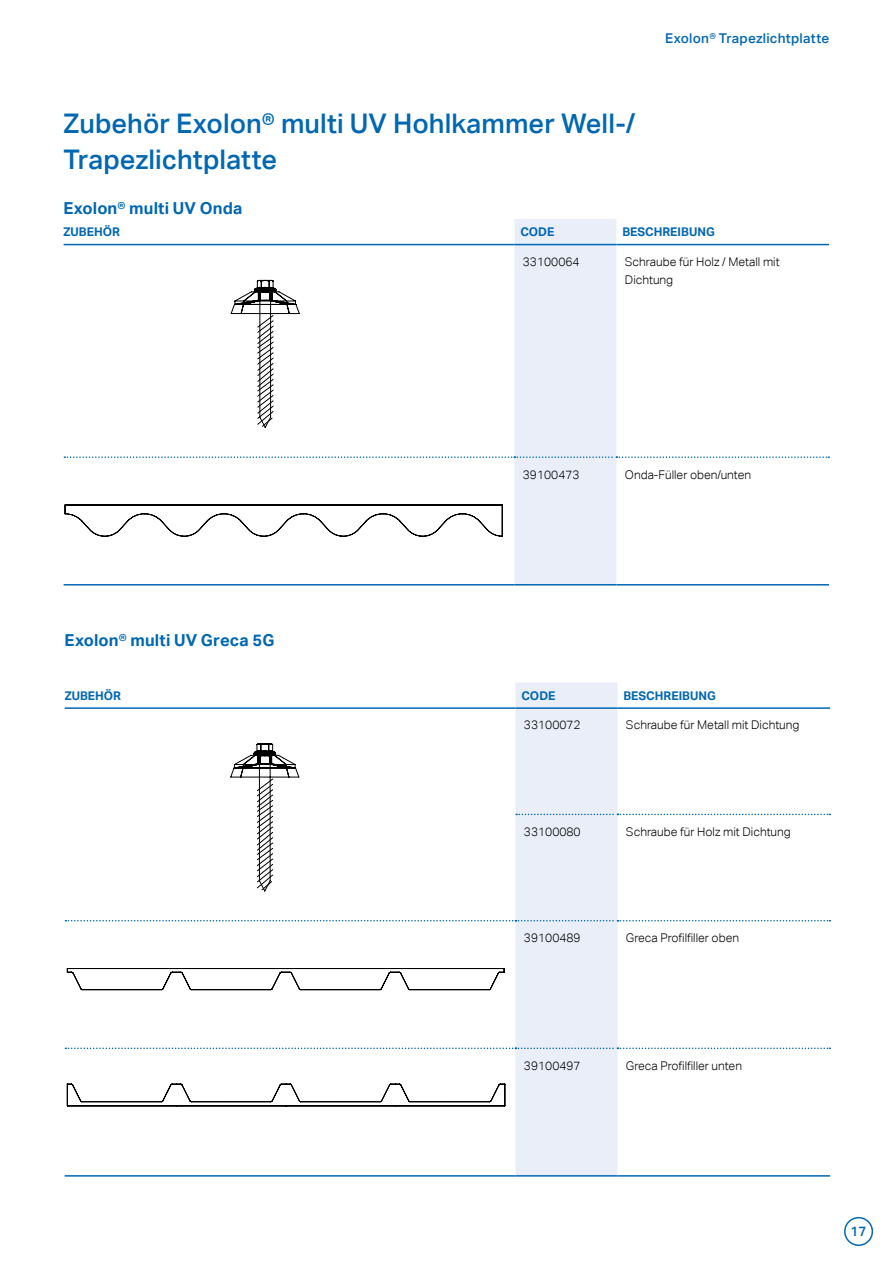
<style>
.page{position:relative;width:893px;height:1263px;background:#fff}
.page>*{position:absolute;margin:0;border:0;box-sizing:border-box;transform-origin:0 0}
.t1{font:500 27px/36px "Aktiv Grotesk";letter-spacing:.005em;color:#0067b2}
.t2{font:700 16.5px "Aktiv Grotesk";letter-spacing:.01em;color:#0067b2}
.t3{font:500 13.5px "Aktiv Grotesk";letter-spacing:.015em;color:#0067b2}
.t4{font:300 12px/18px "Aktiv Grotesk";color:#000}
.t5{font:700 12px "Aktiv Grotesk";color:#0067b2}
</style>
<div class="page">
<svg style="left:67px;top:968px;width:438px;height:23px"></svg>
<svg style="left:67px;top:1083px;width:439px;height:24px"></svg>
<svg style="left:230px;top:743px;width:69px;height:148px"></svg>
<svg style="left:64px;top:219px;width:765px;height:366px"></svg>
<div style="left:515px;top:682px;width:102px;height:493px;background:#e9eef9"></div>
<hr style="left:65px;top:707px;width:450px;height:2px;background:#0067b2">
<hr style="left:515px;top:707px;width:102px;height:2px;background:#0067b2">
<hr style="left:617px;top:707px;width:213px;height:2px;background:#0067b2">
<hr style="left:65px;top:1175px;width:450px;height:1px;background:#0067b2">
<hr style="left:515px;top:1175px;width:102px;height:1px;background:#0067b2">
<hr style="left:617px;top:1175px;width:213px;height:1px;background:#0067b2">
<svg style="left:516px;top:814px;width:314px;height:1px"></svg>
<svg style="left:65px;top:920px;width:765px;height:1px"></svg>
<svg style="left:65px;top:1047px;width:765px;height:2px"></svg>
<div style="left:844px;top:1217px;width:29px;height:29px;border:2px solid #0067b2;border-radius:50%"></div>
<h1 class="t1" style="left:63px;top:105px;width:573px">Zubehör Exolon® multi UV Hohlkammer Well-/<br>Trapezlichtplatte</h1>
<h2 class="t2" style="left:63px;top:197px;width:180px">Exolon® multi UV Onda</h2>
<p class="t3" style="left:665px;top:30px;width:165px">Exolon® Trapezlichtplatte</p>
<p class="t5" style="left:64px;top:224px;width:58px">ZUBEHÖR</p>
<p class="t5" style="left:520px;top:224px;width:36px">CODE</p>
<p class="t5" style="left:622px;top:224px;width:94px">BESCHREIBUNG</p>
<p class="t4" style="left:523px;top:253px;width:58px">33100064</p>
<p class="t4" style="left:625px;top:253px;width:156px">Schraube für Holz / Metall mit<br>Dichtung</p>
<h2 class="t2" style="left:65px;top:629px;width:211px">Exolon® multi UV Greca 5G</h2>
<p class="t4" style="left:523px;top:465px;width:58px">39100473</p>
<p class="t4" style="left:625px;top:465px;width:128px">Onda-Füller oben/unten</p>
<p class="t5" style="left:65px;top:688px;width:58px">ZUBEHÖR</p>
<p class="t5" style="left:521px;top:688px;width:36px">CODE</p>
<p class="t5" style="left:623px;top:688px;width:94px">BESCHREIBUNG</p>
<p class="t4" style="left:524px;top:716px;width:58px">33100072</p>
<p class="t4" style="left:626px;top:716px;width:175px">Schraube für Metall mit Dichtung</p>
<p class="t4" style="left:524px;top:822px;width:58px">33100080</p>
<p class="t4" style="left:626px;top:822px;width:166px">Schraube für Holz mit Dichtung</p>
<p class="t4" style="left:524px;top:929px;width:58px">39100489</p>
<p class="t4" style="left:626px;top:929px;width:115px">Greca Profilfiller oben</p>
<p class="t4" style="left:524px;top:1056px;width:58px">39100497</p>
<p class="t4" style="left:626px;top:1056px;width:118px">Greca Profilfiller unten</p>
<p class="t3" style="left:851px;top:1223px;width:17px">17</p>
</div>
